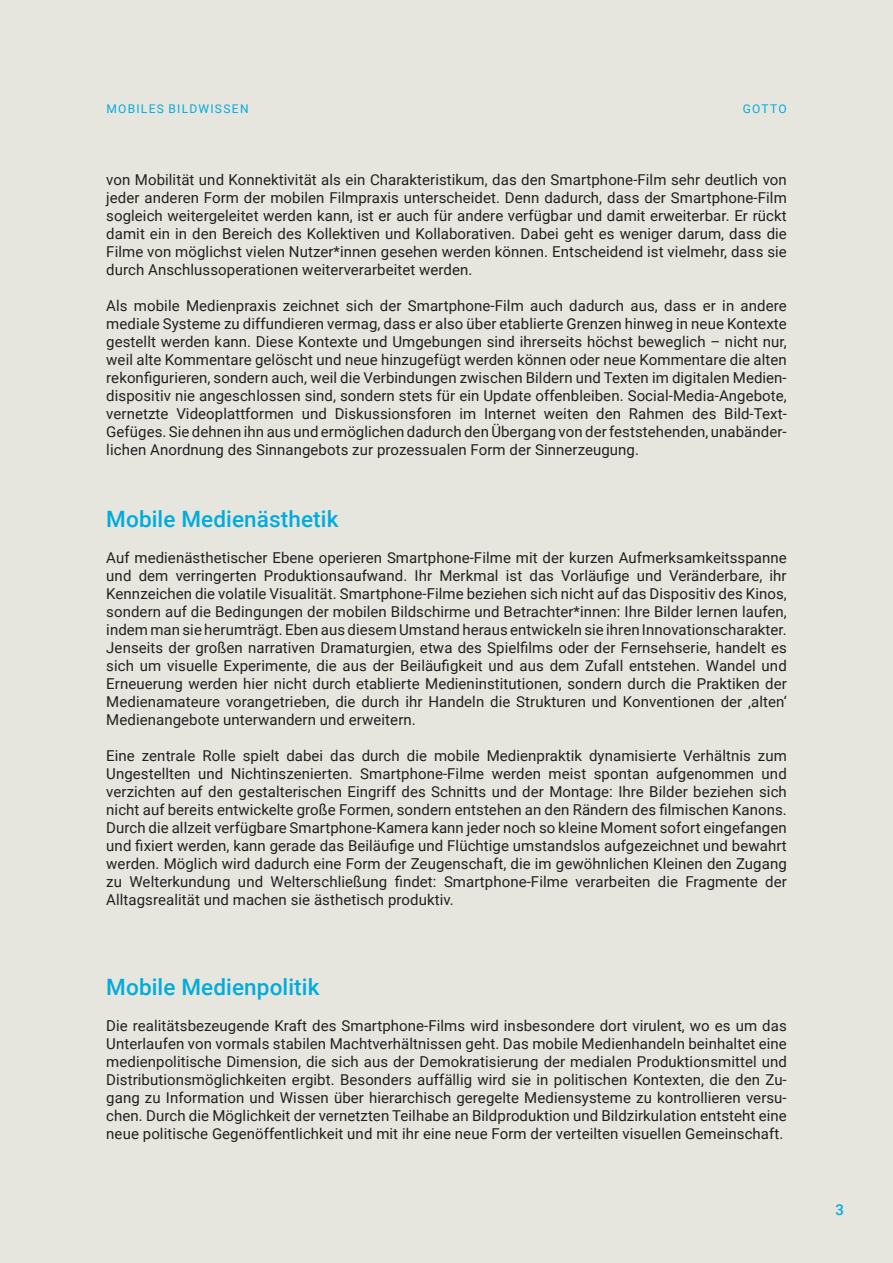
<style>
.page{position:relative;width:893px;height:1263px;background:#e7e6de}
.page>*{position:absolute;margin:0;border:0;box-sizing:border-box;transform-origin:0 0}
.Blocksatz{font:500 22.5px "Roboto";letter-spacing:.005em;color:#00acdd}
.Blocksatz-2{font:15px/18px "Roboto";letter-spacing:.005em;color:#231f20;text-align:justify}
.t1{font:500 15px "Roboto";color:#00acdd}
.t2{font:12px "Roboto";letter-spacing:.105em;color:#00acdd}
</style>
<div class="page">
<p class="t2" style="left:107px;top:100px;width:144px">MOBILES BILDWISSEN</p>
<p class="t2" style="left:743px;top:100px;width:45px">GOTTO</p>
<p class="Blocksatz-2" style="left:106px;top:170px;width:682px">von Mobilität und Konnektivität als ein Charakteristikum, das den Smartphone-Film sehr deutlich von jeder anderen Form der mobilen Filmpraxis unterscheidet. Denn dadurch, dass der Smartphone-Film sogleich weitergeleitet werden kann, ist er auch für andere verfügbar und damit erweiterbar. Er rückt damit ein in den Bereich des Kollektiven und Kollaborativen. Dabei geht es weniger darum, dass die Filme von möglichst vielen Nutzer*innen gesehen werden können. Entscheidend ist vielmehr, dass sie durch Anschlussoperationen weiterverarbeitet werden.</p>
<p class="Blocksatz-2" style="left:106px;top:296px;width:682px">Als mobile Medienpraxis zeichnet sich der Smartphone-Film auch dadurch aus, dass er in andere mediale Systeme zu diffundieren vermag, dass er also über etablierte Grenzen hinweg in neue Kontexte gestellt werden kann. Diese Kontexte und Umgebungen sind ihrerseits höchst beweglich – nicht nur, weil alte Kommentare gelöscht und neue hinzugefügt werden können oder neue Kommentare die alten rekonfigurieren, sondern auch, weil die Verbindungen zwischen Bildern und Texten im digitalen Medien&shy;dispositiv nie angeschlossen sind, sondern stets für ein Update offenbleiben. Social-Media-Angebote, vernetzte Videoplattformen und Diskussionsforen im Internet weiten den Rahmen des Bild-Text-Gefüges. Sie dehnen ihn aus und ermöglichen dadurch den Übergang von der feststehenden, unabänder&shy;lichen Anordnung des Sinnangebots zur prozessualen Form der Sinnerzeugung.</p>
<p class="Blocksatz" style="left:106px;top:503px;width:234px">Mobile Medienästhetik</p>
<p class="Blocksatz-2" style="left:106px;top:548px;width:682px">Auf medienästhetischer Ebene operieren Smartphone-Filme mit der kurzen Aufmerksamkeitsspanne und dem verringerten Produktionsaufwand. Ihr Merkmal ist das Vorläufige und Veränderbare, ihr Kennzeichen die volatile Visualität. Smartphone-Filme beziehen sich nicht auf das Dispositiv des Kinos, sondern auf die Bedingungen der mobilen Bildschirme und Betrachter*innen: Ihre Bilder lernen laufen, indem man sie herumträgt. Eben aus diesem Umstand heraus entwickeln sie ihren Innovationscharakter.<br>Jenseits der großen narrativen Dramaturgien, etwa des Spielfilms oder der Fernsehserie, handelt es sich um visuelle Experimente, die aus der Beiläufigkeit und aus dem Zufall entstehen. Wandel und Erneuerung werden hier nicht durch etablierte Medieninstitutionen, sondern durch die Praktiken der Medienamateure vorangetrieben, die durch ihr Handeln die Strukturen und Konventionen der ‚alten‘ Medienangebote unterwandern und erweitern.</p>
<p class="Blocksatz-2" style="left:106px;top:746px;width:682px">Eine zentrale Rolle spielt dabei das durch die mobile Medienpraktik dynamisierte Verhältnis zum Ungestellten und Nichtinszenierten. Smartphone-Filme werden meist spontan aufgenommen und verzichten auf den gestalterischen Eingriff des Schnitts und der Montage: Ihre Bilder beziehen sich nicht auf bereits entwickelte große Formen, sondern entstehen an den Rändern des filmischen Kanons.<br>Durch die allzeit verfügbare Smartphone-Kamera kann jeder noch so kleine Moment sofort eingefangen und fixiert werden, kann gerade das Beiläufige und Flüchtige umstandslos aufgezeichnet und bewahrt werden. Möglich wird dadurch eine Form der Zeugenschaft, die im gewöhnlichen Kleinen den Zugang zu Welterkundung und Welterschließung findet: Smartphone-Filme verarbeiten die Fragmente der Alltagsrealität und machen sie ästhetisch produktiv.</p>
<p class="Blocksatz" style="left:106px;top:971px;width:215px">Mobile Medienpolitik</p>
<p class="Blocksatz-2" style="left:106px;top:1016px;width:682px">Die realitätsbezeugende Kraft des Smartphone-Films wird insbesondere dort virulent, wo es um das Unterlaufen von vormals stabilen Machtverhältnissen geht. Das mobile Medienhandeln beinhaltet eine medienpolitische Dimension, die sich aus der Demokratisierung der medialen Produktionsmittel und Distributionsmöglichkeiten ergibt. Besonders auffällig wird sie in politischen Kontexten, die den Zu&shy;gang zu Information und Wissen über hierarchisch geregelte Mediensysteme zu kontrollieren versu&shy;chen. Durch die Möglichkeit der vernetzten Teilhabe an Bildproduktion und Bildzirkulation entsteht eine neue politische Gegenöffentlichkeit und mit ihr eine neue Form der verteilten visuellen Gemeinschaft.</p>
<p class="t1" style="left:836px;top:1199px;width:10px">3</p>
</div>
